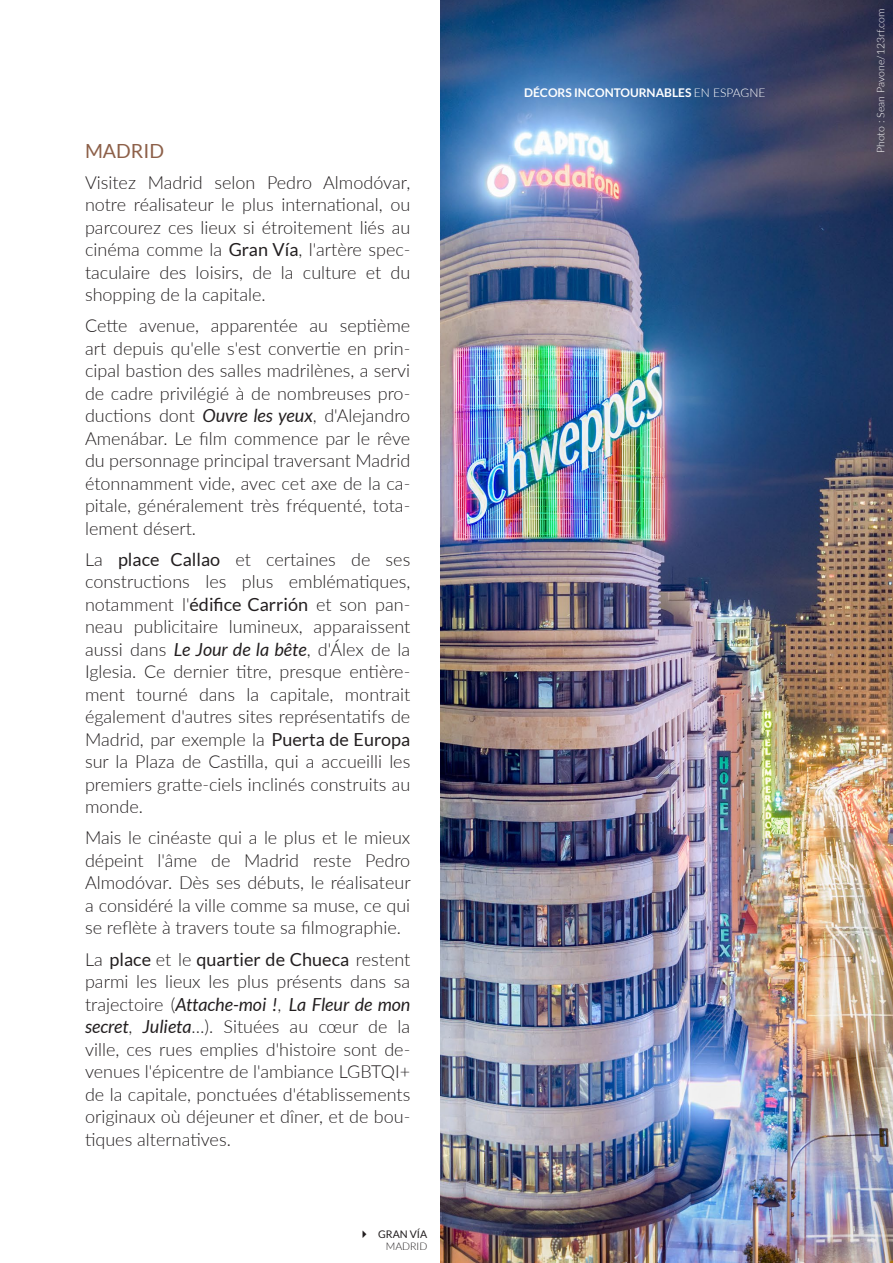
<style>
.page{position:relative;width:893px;height:1263px;background:#fff}
.page>*{position:absolute;margin:0;border:0;box-sizing:border-box;transform-origin:0 0}
.t1{font:19.5px "Lato";color:#8d6049}
.Body{font:300 18px/22.5px "Lato";color:#231f20;text-align:justify}
.t2{font:700 12px "Lato";color:#fff}
.t3{font:300 12px "Lato";color:#353534}
.PIE_ARRIBA{font:300 10.5px "Lato";color:#fff}
.t4{font:10.5px "Lato";color:#231f20}
.SUBPIE_ARRIBA{font:300 10.5px "Lato";color:#231f20}
.s1{font-weight:400}
.s2{font-weight:400;font-style:italic}
.s3{font-weight:300}
</style>
<div class="page">
<img style="left:440px;top:0;width:453px;height:1263px">
<hr style="left:0;top:347px;width:1px;height:236px;background:#161e2e">
<h3 class="t1" style="left:85px;top:140px;width:81px">MADRID</h3>
<p class="Body" style="left:85px;top:170px;width:327px">Visitez Madrid selon Pedro Almodóvar, notre réalisateur le plus international, ou parcourez ces lieux si étroitement liés au cinéma comme la <span class="s1">Gran Vía</span>, l'artère spec&shy;taculaire des loisirs, de la culture et du shopping de la capitale.</p>
<p class="Body" style="left:85px;top:314px;width:327px">Cette avenue, apparentée au septième art depuis qu'elle s'est convertie en prin&shy;cipal bastion des salles madrilènes, a servi de cadre privilégié à de nombreuses pro&shy;ductions dont <span class="s2">Ouvre les yeux</span>, d'Alejandro Amenábar. Le film commence par le rêve du personnage principal traversant Madrid étonnamment vide, avec cet axe de la ca&shy;pitale, généralement très fréquenté, tota&shy;lement désert.</p>
<p class="Body" style="left:85px;top:547px;width:327px">La <span class="s1">place Callao</span> et certaines de ses constructions les plus emblématiques, notamment l'<span class="s1">édifice Carrión</span> et son pan&shy;neau publicitaire lumineux, apparaissent aussi dans <span class="s2">Le Jour de la bête</span>, d'Álex de la Iglesia. Ce dernier titre, presque entière&shy;ment tourné dans la capitale, montrait également d'autres sites représentatifs de Madrid, par exemple la <span class="s1">Puerta de Europa </span>sur la Plaza de Castilla, qui a accueilli les premiers gratte-ciels inclinés construits au monde.</p>
<p class="Body" style="left:85px;top:826px;width:327px">Mais le cinéaste qui a le plus et le mieux dépeint l'âme de Madrid reste Pedro Almodóvar. Dès ses débuts, le réalisateur a considéré la ville comme sa muse, ce qui se reflète à travers toute sa filmographie.</p>
<p class="Body" style="left:85px;top:947px;width:327px">La <span class="s1">place</span> et le <span class="s1">quartier de Chueca</span> restent parmi les lieux les plus présents dans sa trajectoire (<span class="s2">Attache-moi !</span>, <span class="s2">La Fleur de mon secret</span>, <span class="s2">Julieta</span>…). Situées au cœur de la ville, ces rues emplies d'histoire sont de&shy;venues l'épicentre de l'ambiance LGBTQI+ de la capitale, ponctuées d'établissements originaux où déjeuner et dîner, et de bou&shy;tiques alternatives.</p>
<p class="t4" style="left:378px;top:1228px;width:51px">GRAN VÍA</p>
<p class="SUBPIE_ARRIBA" style="left:386px;top:1239px;width:43px">MADRID</p>
<p class="t2" style="left:524px;top:86px;width:243px">DÉCORS INCONTOURNABLES <span class="s3">EN ESPAGNE</span></p>
<p class="t3" style="left:751px;top:1175px;width:15px">17</p>
<p class="PIE_ARRIBA" style="left:873px;top:153px;width:146px;rotate:-90deg">Photo : Sean Pavone/123rf.com</p>
</div>
